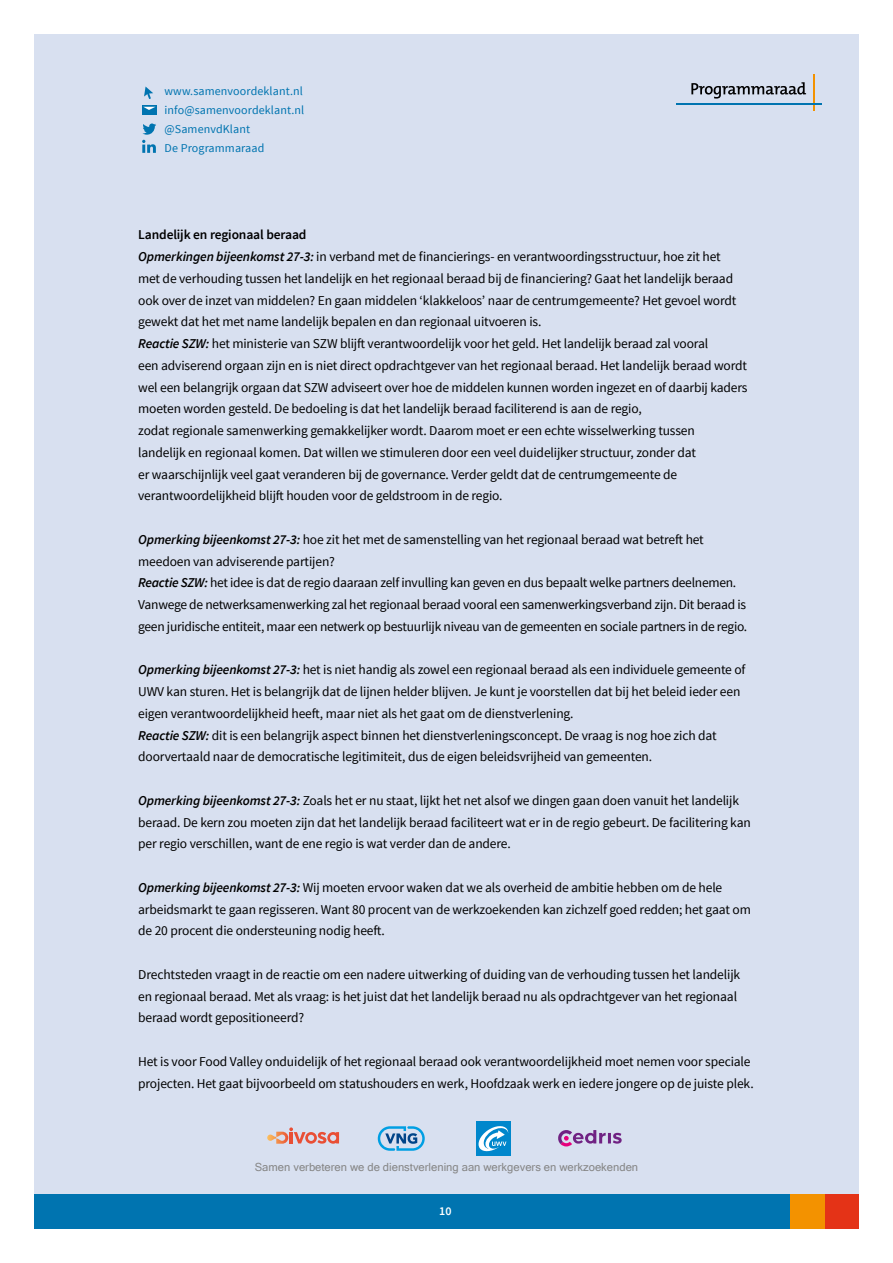
<style>
.page{position:relative;width:893px;height:1263px;background:#fff}
.page>*{position:absolute;margin:0;border:0;box-sizing:border-box;transform-origin:0 0}
.Bodytekst{font:13.5px/21.8px "Source Sans Pro";letter-spacing:-.01em;color:#000}
.Subtussenkop{font:600 13.5px "Source Sans Pro";letter-spacing:-.01em;color:#000}
.Bodytekst_Tabel{font:12px "Source Sans Pro";letter-spacing:.01em;color:#0074b0}
.t1{font:600 12px "Source Sans Pro";color:#fff}
.t2{font:11.25px "Microsoft Sans Serif";color:#868686}
.s1{font-weight:600;font-style:italic}
</style>
<div class="page">
<div style="left:34px;top:34px;width:825px;height:1195px;background:#d8e0f0"></div>
<div style="left:34px;top:1195px;width:763px;height:34px;background:#0074b0"></div>
<div style="left:825px;top:1195px;width:34px;height:34px;background:#e43317"></div>
<div style="left:791px;top:1195px;width:34px;height:34px;background:#f39200"></div>
<svg style="left:378px;top:1126px;width:47px;height:25px"></svg>
<svg style="left:558px;top:1130px;width:64px;height:16px"></svg>
<svg style="left:267px;top:1127px;width:72px;height:17px"></svg>
<div style="left:476px;top:1121px;width:35px;height:35px;background:#0087cc"></div>
<svg style="left:478px;top:1126px;width:30px;height:26px"></svg>
<hr style="left:813px;top:74px;width:2px;height:37px;background:#f39200">
<hr style="left:676px;top:103px;width:145px;height:2px;background:#0074b0">
<svg style="left:691px;top:82px;width:115px;height:17px"></svg>
<svg style="left:142px;top:123px;width:14px;height:30px"></svg>
<svg style="left:142px;top:105px;width:15px;height:10px"></svg>
<svg style="left:143px;top:107px;width:13px;height:3px"></svg>
<svg style="left:144px;top:87px;width:9px;height:12px"></svg>
<p class="Bodytekst_Tabel" style="left:165px;top:84px;width:140px">www.samenvoordeklant.nl</p>
<p class="Bodytekst_Tabel" style="left:165px;top:103px;width:141px">info@samenvoordeklant.nl</p>
<p class="Bodytekst_Tabel" style="left:165px;top:122px;width:87px">@SamenvdKlant</p>
<p class="Bodytekst_Tabel" style="left:165px;top:141px;width:101px">De Programmaraad</p>
<h3 class="Subtussenkop" style="left:138px;top:226px;width:170px">Landelijk en regionaal beraad</h3>
<h2 class="Bodytekst" style="left:138px;top:246px;width:600px"><span class="s1">Opmerkingen bijeenkomst 27-3:</span> in verband met de financierings- en verantwoordingsstructuur, hoe zit het met de verhouding tussen het landelijk en het regionaal beraad bij de financiering? Gaat het landelijk beraad ook over de inzet van middelen? En gaan middelen ‘klakkeloos’ naar de centrumgemeente? Het gevoel wordt gewekt dat het met name landelijk bepalen en dan regionaal uitvoeren is.</h2>
<h2 class="Bodytekst" style="left:138px;top:333px;width:611px"><span class="s1">Reactie SZW:</span> het ministerie van SZW blijft verantwoordelijk voor het geld. Het landelijk beraad zal vooral<br>een adviserend orgaan zijn en is niet direct opdrachtgever van het regionaal beraad. Het landelijk beraad wordt wel een belangrijk orgaan dat SZW adviseert over hoe de middelen kunnen worden ingezet en of daarbij kaders moeten worden gesteld. De bedoeling is dat het landelijk beraad faciliterend is aan de regio,<br>zodat regionale samenwerking gemakkelijker wordt. Daarom moet er een echte wisselwerking tussen<br>landelijk en regionaal komen. Dat willen we stimuleren door een veel duidelijker structuur, zonder dat<br>er waarschijnlijk veel gaat veranderen bij de governance. Verder geldt dat de centrumgemeente de verantwoordelijkheid blijft houden voor de geldstroom in de regio.</h2>
<h2 class="Bodytekst" style="left:138px;top:529px;width:567px"><span class="s1">Opmerking bijeenkomst 27-3:</span> hoe zit het met de samenstelling van het regionaal beraad wat betreft het meedoen van adviserende partijen?</h2>
<h2 class="Bodytekst" style="left:138px;top:572px;width:611px"><span class="s1">Reactie SZW:</span> het idee is dat de regio daaraan zelf invulling kan geven en dus bepaalt welke partners deelnemen.<br>Vanwege de netwerksamenwerking zal het regionaal beraad vooral een samenwerkingsverband zijn. Dit beraad is geen juridische entiteit, maar een netwerk op bestuurlijk niveau van de gemeenten en sociale partners in de regio.</h2>
<h2 class="Bodytekst" style="left:138px;top:659px;width:609px"><span class="s1">Opmerking bijeenkomst 27-3:</span> het is niet handig als zowel een regionaal beraad als een individuele gemeente of<br>UWV kan sturen. Het is belangrijk dat de lijnen helder blijven. Je kunt je voorstellen dat bij het beleid ieder een eigen verantwoordelijkheid heeft, maar niet als het gaat om de dienstverlening.</h2>
<h2 class="Bodytekst" style="left:138px;top:724px;width:580px"><span class="s1">Reactie SZW:</span> dit is een belangrijk aspect binnen het dienstverleningsconcept. De vraag is nog hoe zich dat doorvertaald naar de democratische legitimiteit, dus de eigen beleidsvrijheid van gemeenten.</h2>
<h2 class="Bodytekst" style="left:138px;top:790px;width:614px"><span class="s1">Opmerking bijeenkomst 27-3:</span> Zoals het er nu staat, lijkt het net alsof we dingen gaan doen vanuit het landelijk beraad. De kern zou moeten zijn dat het landelijk beraad faciliteert wat er in de regio gebeurt. De facilitering kan per regio verschillen, want de ene regio is wat verder dan de andere.</h2>
<h2 class="Bodytekst" style="left:138px;top:877px;width:614px"><span class="s1">Opmerking bijeenkomst 27-3:</span> Wij moeten ervoor waken dat we als overheid de ambitie hebben om de hele arbeidsmarkt te gaan regisseren. Want 80 procent van de werkzoekenden kan zichzelf goed redden; het gaat om de 20 procent die ondersteuning nodig heeft.</h2>
<h2 class="Bodytekst" style="left:138px;top:964px;width:603px">Drechtsteden vraagt in de reactie om een nadere uitwerking of duiding van de verhouding tussen het landelijk en regionaal beraad. Met als vraag: is het juist dat het landelijk beraad nu als opdrachtgever van het regionaal beraad wordt gepositioneerd?</h2>
<h2 class="Bodytekst" style="left:138px;top:1051px;width:617px">Het is voor Food Valley onduidelijk of het regionaal beraad ook verantwoordelijkheid moet nemen voor speciale projecten. Het gaat bijvoorbeeld om statushouders en werk, Hoofdzaak werk en iedere jongere op de juiste plek.</h2>
<p class="t2" style="left:255px;top:1161px;width:385px">Samen verbeteren we de dienstverlening aan werkgevers en werkzoekenden</p>
<p class="t1" style="left:439px;top:1203px;width:14px">10</p>
</div>
